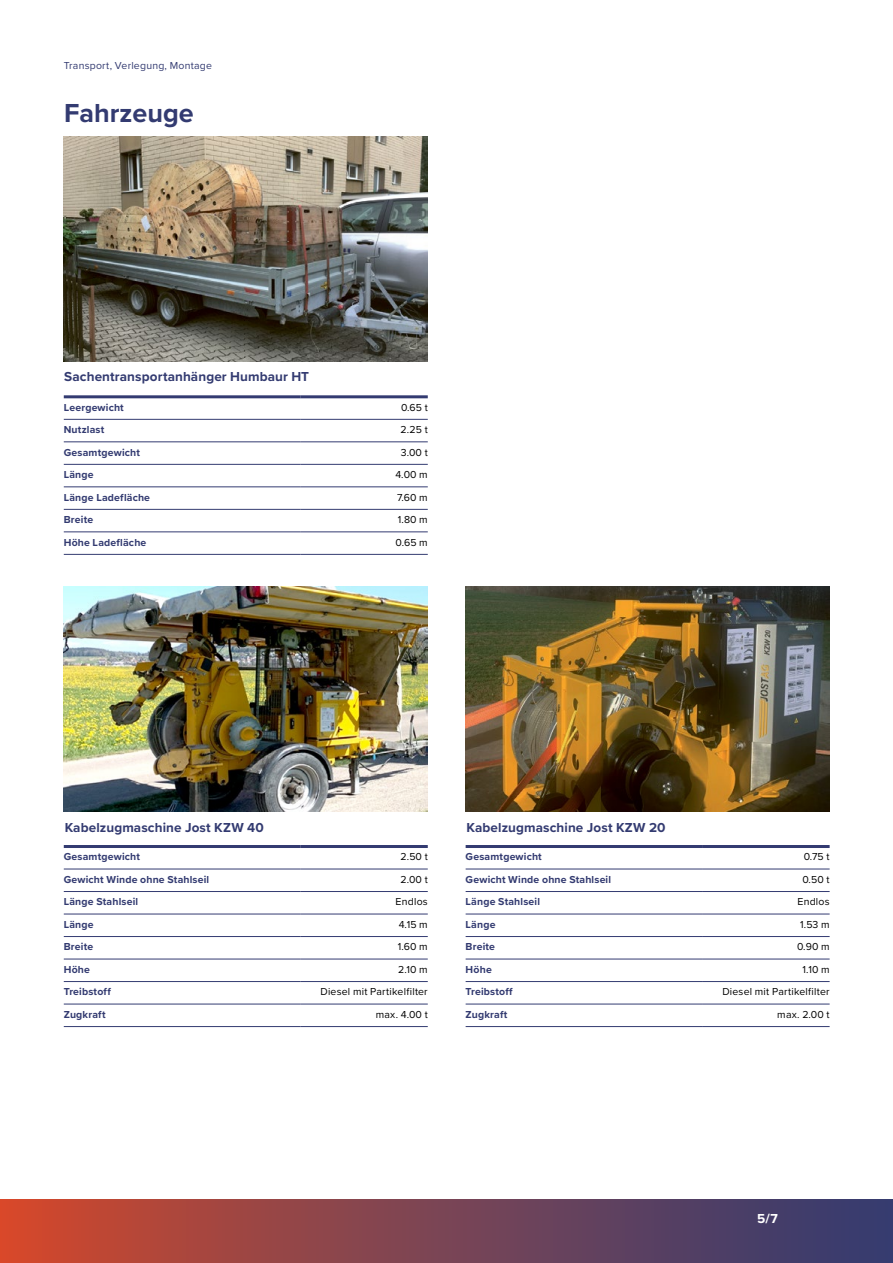
<style>
.page{position:relative;width:893px;height:1263px;background:#fff}
.page>*{position:absolute;margin:0;border:0;box-sizing:border-box;transform-origin:0 0}
.t1{font:700 27px "Proxima Nova";color:#333b71}
.t2{font:700 13.5px "Proxima Nova";letter-spacing:.01em;color:#333b71}
.t3{font:700 13.5px "Proxima Nova";color:#fff}
.t4{font:700 10.5px "Proxima Nova";letter-spacing:.015em;color:#333b71}
.t5{font:10.5px "Proxima Nova";letter-spacing:.02em;color:#000}
.t6{font:10.5px "Proxima Nova";letter-spacing:.02em;color:#333b71}
</style>
<div class="page">
<img style="left:64px;top:136px;width:364px;height:225px">
<img style="left:64px;top:586px;width:364px;height:226px">
<img style="left:466px;top:586px;width:364px;height:226px">
<div style="left:0;top:1199px;width:893px;height:64px;background:linear-gradient(to right,#cd4a2f,#2e3c74)"></div>
<hr style="left:64px;top:464px;width:236px;height:1px;background:#333b71">
<hr style="left:300px;top:464px;width:128px;height:1px;background:#333b71">
<hr style="left:64px;top:486px;width:236px;height:1px;background:#333b71">
<hr style="left:300px;top:486px;width:128px;height:1px;background:#333b71">
<hr style="left:64px;top:509px;width:236px;height:1px;background:#333b71">
<hr style="left:300px;top:509px;width:128px;height:1px;background:#333b71">
<hr style="left:64px;top:531px;width:236px;height:1px;background:#333b71">
<hr style="left:300px;top:531px;width:128px;height:1px;background:#333b71">
<hr style="left:64px;top:554px;width:236px;height:1px;background:#333b71">
<hr style="left:300px;top:554px;width:128px;height:1px;background:#333b71">
<hr style="left:64px;top:395px;width:236px;height:3px;background:#333b71">
<hr style="left:300px;top:395px;width:128px;height:3px;background:#333b71">
<hr style="left:64px;top:419px;width:236px;height:1px;background:#333b71">
<hr style="left:300px;top:419px;width:128px;height:1px;background:#333b71">
<hr style="left:64px;top:441px;width:236px;height:1px;background:#333b71">
<hr style="left:300px;top:441px;width:128px;height:1px;background:#333b71">
<hr style="left:64px;top:914px;width:236px;height:1px;background:#333b71">
<hr style="left:300px;top:914px;width:128px;height:1px;background:#333b71">
<hr style="left:64px;top:936px;width:236px;height:1px;background:#333b71">
<hr style="left:300px;top:936px;width:128px;height:1px;background:#333b71">
<hr style="left:64px;top:959px;width:236px;height:1px;background:#333b71">
<hr style="left:300px;top:959px;width:128px;height:1px;background:#333b71">
<hr style="left:64px;top:981px;width:236px;height:1px;background:#333b71">
<hr style="left:300px;top:981px;width:128px;height:1px;background:#333b71">
<hr style="left:64px;top:1004px;width:236px;height:1px;background:#333b71">
<hr style="left:300px;top:1004px;width:128px;height:1px;background:#333b71">
<hr style="left:64px;top:1026px;width:236px;height:1px;background:#333b71">
<hr style="left:300px;top:1026px;width:128px;height:1px;background:#333b71">
<hr style="left:64px;top:845px;width:236px;height:3px;background:#333b71">
<hr style="left:300px;top:845px;width:128px;height:3px;background:#333b71">
<hr style="left:64px;top:869px;width:236px;height:1px;background:#333b71">
<hr style="left:300px;top:869px;width:128px;height:1px;background:#333b71">
<hr style="left:64px;top:891px;width:236px;height:1px;background:#333b71">
<hr style="left:300px;top:891px;width:128px;height:1px;background:#333b71">
<hr style="left:466px;top:914px;width:236px;height:1px;background:#333b71">
<hr style="left:702px;top:914px;width:128px;height:1px;background:#333b71">
<hr style="left:466px;top:936px;width:236px;height:1px;background:#333b71">
<hr style="left:702px;top:936px;width:128px;height:1px;background:#333b71">
<hr style="left:466px;top:959px;width:236px;height:1px;background:#333b71">
<hr style="left:702px;top:959px;width:128px;height:1px;background:#333b71">
<hr style="left:466px;top:981px;width:236px;height:1px;background:#333b71">
<hr style="left:702px;top:981px;width:128px;height:1px;background:#333b71">
<hr style="left:466px;top:1004px;width:236px;height:1px;background:#333b71">
<hr style="left:702px;top:1004px;width:128px;height:1px;background:#333b71">
<hr style="left:466px;top:1026px;width:236px;height:1px;background:#333b71">
<hr style="left:702px;top:1026px;width:128px;height:1px;background:#333b71">
<hr style="left:466px;top:845px;width:236px;height:3px;background:#333b71">
<hr style="left:702px;top:845px;width:128px;height:3px;background:#333b71">
<hr style="left:466px;top:869px;width:236px;height:1px;background:#333b71">
<hr style="left:702px;top:869px;width:128px;height:1px;background:#333b71">
<hr style="left:466px;top:891px;width:236px;height:1px;background:#333b71">
<hr style="left:702px;top:891px;width:128px;height:1px;background:#333b71">
<p class="t6" style="left:64px;top:58px;width:150px">Transport, Verlegung, Montage</p>
<h1 class="t1" style="left:64px;top:92px;width:131px">Fahrzeuge</h1>
<p class="t2" style="left:64px;top:367px;width:246px">Sachentransportanhänger Humbaur HT</p>
<p class="t4" style="left:64px;top:399px;width:62px">Leergewicht</p>
<p class="t5" style="left:401px;top:399px;width:28px">0.65 t</p>
<p class="t4" style="left:64px;top:422px;width:42px">Nutzlast</p>
<p class="t5" style="left:401px;top:422px;width:29px">2.25 t</p>
<p class="t4" style="left:64px;top:444px;width:78px">Gesamtgewicht</p>
<p class="t5" style="left:401px;top:444px;width:28px">3.00 t</p>
<p class="t4" style="left:64px;top:467px;width:31px">Länge</p>
<p class="t5" style="left:395px;top:467px;width:34px">4.00 m</p>
<p class="t4" style="left:64px;top:489px;width:88px">Länge Ladefläche</p>
<p class="t5" style="left:397px;top:489px;width:32px">7.60 m</p>
<p class="t4" style="left:64px;top:512px;width:31px">Breite</p>
<p class="t5" style="left:398px;top:512px;width:31px">1.80 m</p>
<p class="t4" style="left:64px;top:534px;width:84px">Höhe Ladefläche</p>
<p class="t5" style="left:396px;top:534px;width:34px">0.65 m</p>
<p class="t2" style="left:65px;top:817px;width:201px">Kabelzugmaschine Jost KZW 40</p>
<p class="t2" style="left:466px;top:817px;width:201px">Kabelzugmaschine Jost KZW 20</p>
<p class="t4" style="left:64px;top:849px;width:78px">Gesamtgewicht</p>
<p class="t5" style="left:401px;top:849px;width:29px">2.50 t</p>
<p class="t4" style="left:64px;top:871px;width:147px">Gewicht Winde ohne Stahlseil</p>
<p class="t5" style="left:400px;top:871px;width:29px">2.00 t</p>
<p class="t4" style="left:64px;top:894px;width:76px">Länge Stahlseil</p>
<p class="t5" style="left:396px;top:894px;width:34px">Endlos</p>
<p class="t4" style="left:64px;top:916px;width:31px">Länge</p>
<p class="t5" style="left:399px;top:916px;width:31px">4.15 m</p>
<p class="t4" style="left:64px;top:939px;width:31px">Breite</p>
<p class="t5" style="left:398px;top:939px;width:31px">1.60 m</p>
<p class="t4" style="left:64px;top:961px;width:28px">Höhe</p>
<p class="t5" style="left:398px;top:961px;width:31px">2.10 m</p>
<p class="t4" style="left:64px;top:984px;width:49px">Treibstoff</p>
<p class="t5" style="left:320px;top:984px;width:109px">Diesel mit Partikelfilter</p>
<p class="t4" style="left:64px;top:1006px;width:43px">Zugkraft</p>
<p class="t5" style="left:376px;top:1006px;width:54px">max. 4.00 t</p>
<p class="t4" style="left:466px;top:849px;width:78px">Gesamtgewicht</p>
<p class="t5" style="left:804px;top:849px;width:27px">0.75 t</p>
<p class="t4" style="left:466px;top:871px;width:147px">Gewicht Winde ohne Stahlseil</p>
<p class="t5" style="left:802px;top:871px;width:29px">0.50 t</p>
<p class="t4" style="left:466px;top:894px;width:76px">Länge Stahlseil</p>
<p class="t5" style="left:797px;top:894px;width:34px">Endlos</p>
<p class="t4" style="left:466px;top:916px;width:31px">Länge</p>
<p class="t5" style="left:800px;top:916px;width:31px">1.53 m</p>
<p class="t4" style="left:466px;top:939px;width:31px">Breite</p>
<p class="t5" style="left:797px;top:939px;width:34px">0.90 m</p>
<p class="t4" style="left:466px;top:961px;width:28px">Höhe</p>
<p class="t5" style="left:803px;top:961px;width:28px">1.10 m</p>
<p class="t4" style="left:466px;top:984px;width:49px">Treibstoff</p>
<p class="t5" style="left:722px;top:984px;width:109px">Diesel mit Partikelfilter</p>
<p class="t4" style="left:466px;top:1006px;width:43px">Zugkraft</p>
<p class="t5" style="left:777px;top:1006px;width:54px">max. 2.00 t</p>
<p class="t3" style="left:757px;top:1208px;width:22px">5/7</p>
</div>
